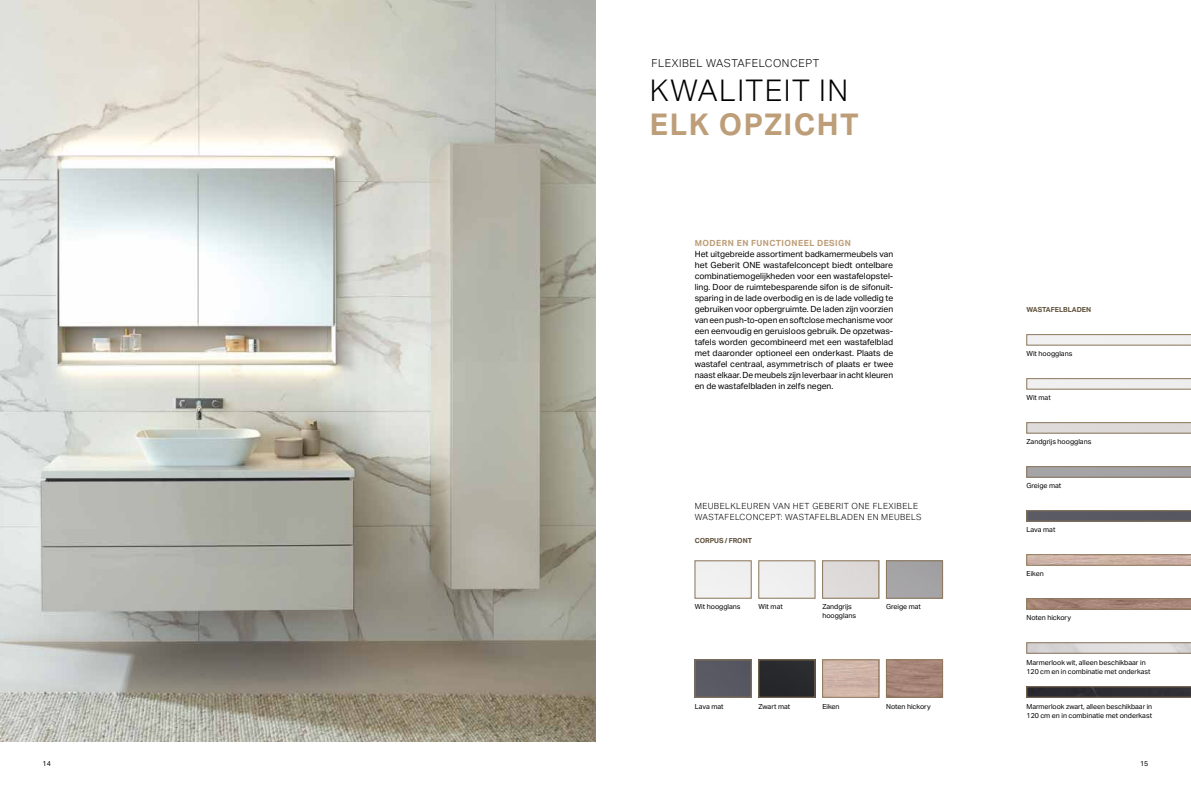
<style>
.page{position:relative;width:1191px;height:794px;background:#fff}
.page>*{position:absolute;margin:0;border:0;box-sizing:border-box;transform-origin:0 0}
.t1{font:300 30px "Aktiv Grotesk Geberit";letter-spacing:.05em;color:#000}
.t2{font:700 30px "Aktiv Grotesk Geberit";letter-spacing:.05em;color:#bd9e78}
.t3{font:300 11px "Aktiv Grotesk Geberit";letter-spacing:.05em;color:#000}
.t4{font:8.5px/11px "Aktiv Grotesk Geberit";color:#000;text-align:justify}
.t5{font:300 8.5px/11px "Aktiv Grotesk Geberit";letter-spacing:.05em;color:#000}
.t6{font:700 8.5px "Aktiv Grotesk Geberit";letter-spacing:.05em;color:#bd9e78}
.t7{font:7px/9px "Aktiv Grotesk Geberit";color:#000}
.t8{font:700 7px "Aktiv Grotesk Geberit";color:#5f513c}
</style>
<div class="page">
<img style="left:0;top:0;width:595px;height:741px">
<div style="left:758px;top:560px;width:57px;height:38px;border:1px solid #8c775a"></div>
<div style="left:822px;top:560px;width:57px;height:38px;border:1px solid #8c775a"></div>
<div style="left:694px;top:560px;width:57px;height:38px;border:1px solid #8c775a"></div>
<div style="left:886px;top:560px;width:57px;height:38px;border:1px solid #8c775a"></div>
<div style="left:696px;top:661px;width:53px;height:34px;background:#585963"></div>
<div style="left:694px;top:659px;width:57px;height:38px;border:1px solid #8c775a"></div>
<div style="left:760px;top:661px;width:53px;height:34px;background:#28292c"></div>
<div style="left:758px;top:659px;width:57px;height:38px;border:1px solid #8c775a"></div>
<svg style="left:1026px;top:378px;width:165px;height:11px"></svg>
<svg style="left:1026px;top:334px;width:165px;height:11px"></svg>
<svg style="left:1026px;top:510px;width:165px;height:11px;background:#5e5c61"></svg>
<svg style="left:1026px;top:466px;width:165px;height:11px;background:#a09d9b"></svg>
<svg style="left:1026px;top:422px;width:165px;height:11px;background:#d1ccc7"></svg>
<svg style="left:1026px;top:554px;width:165px;height:11px;background:#c5ab9c"></svg>
<svg style="left:1026px;top:598px;width:165px;height:11px;background:#a18172"></svg>
<svg style="left:1026px;top:642px;width:165px;height:11px;background:#d2cdcc"></svg>
<img style="left:888px;top:661px;width:53px;height:34px">
<div style="left:886px;top:659px;width:57px;height:38px;border:1px solid #8c775a"></div>
<div style="left:822px;top:659px;width:57px;height:38px;border:1px solid #8c775a"></div>
<svg style="left:1026px;top:686px;width:165px;height:11px;background:#383537"></svg>
<p class="t3" style="left:651px;top:57px;width:169px">FLEXIBEL WASTAFELCONCEPT</p>
<h1 class="t1" style="left:650px;top:73px;width:200px">KWALITEIT IN</h1>
<h1 class="t2" style="left:650px;top:106px;width:210px">ELK OPZICHT</h1>
<p class="t6" style="left:694px;top:238px;width:158px">MODERN EN FUNCTIONEEL DESIGN</p>
<p class="t4" style="left:694px;top:249px;width:200px">Het uitgebreide assortiment badkamermeubels van het Geberit ONE wastafelconcept biedt ontelbare combinatiemogelijkheden voor een wastafelopstel&shy;ling. Door de ruimtebesparende sifon is de sifonuit&shy;sparing in de lade overbodig en is de lade volledig te gebruiken voor opbergruimte. De laden zijn voorzien van een push-to-open en softclose mechanisme voor een eenvoudig en geruisloos gebruik. De opzetwas&shy;tafels worden gecombineerd met een wastafelblad met daaronder optioneel een onderkast. Plaats de wastafel centraal, asymmetrisch of plaats er twee naast elkaar. De meubels zijn leverbaar in acht kleuren en de wastafelbladen in zelfs negen.</p>
<p class="t5" style="left:694px;top:501px;width:228px">MEUBELKLEUREN VAN HET GEBERIT ONE FLEXIBELE<br>WASTAFELCONCEPT: WASTAFELBLADEN EN MEUBELS</p>
<p class="t8" style="left:694px;top:536px;width:59px">CORPUS / FRONT</p>
<p class="t7" style="left:694px;top:602px;width:47px">Wit hoogglans</p>
<p class="t7" style="left:758px;top:602px;width:26px">Wit mat</p>
<p class="t7" style="left:822px;top:602px;width:35px">Zandgrijs hoogglans</p>
<p class="t7" style="left:886px;top:602px;width:36px">Greige mat</p>
<p class="t7" style="left:694px;top:701px;width:30px">Lava mat</p>
<p class="t7" style="left:758px;top:701px;width:33px">Zwart mat</p>
<p class="t7" style="left:822px;top:701px;width:19px">Eiken</p>
<p class="t7" style="left:886px;top:701px;width:46px">Noten hickory</p>
<p class="t8" style="left:1026px;top:305px;width:66px">WASTAFELBLADEN</p>
<p class="t7" style="left:1026px;top:349px;width:47px">Wit hoogglans</p>
<p class="t7" style="left:1026px;top:393px;width:26px">Wit mat</p>
<p class="t7" style="left:1026px;top:437px;width:66px">Zandgrijs hoogglans</p>
<p class="t7" style="left:1026px;top:481px;width:36px">Greige mat</p>
<p class="t7" style="left:1026px;top:525px;width:30px">Lava mat</p>
<p class="t7" style="left:1026px;top:569px;width:19px">Eiken</p>
<p class="t7" style="left:1026px;top:613px;width:46px">Noten hickory</p>
<p class="t7" style="left:1026px;top:657px;width:125px">Marmerlook wit, alleen beschikbaar in<br>120 cm en in combinatie met onderkast</p>
<p class="t7" style="left:1026px;top:701px;width:127px">Marmerlook zwart, alleen beschikbaar in<br>120 cm en in combinatie met onderkast</p>
<p class="t7" style="left:43px;top:758px;width:10px">14</p>
<p class="t7" style="left:1140px;top:758px;width:10px">15</p>
</div>
